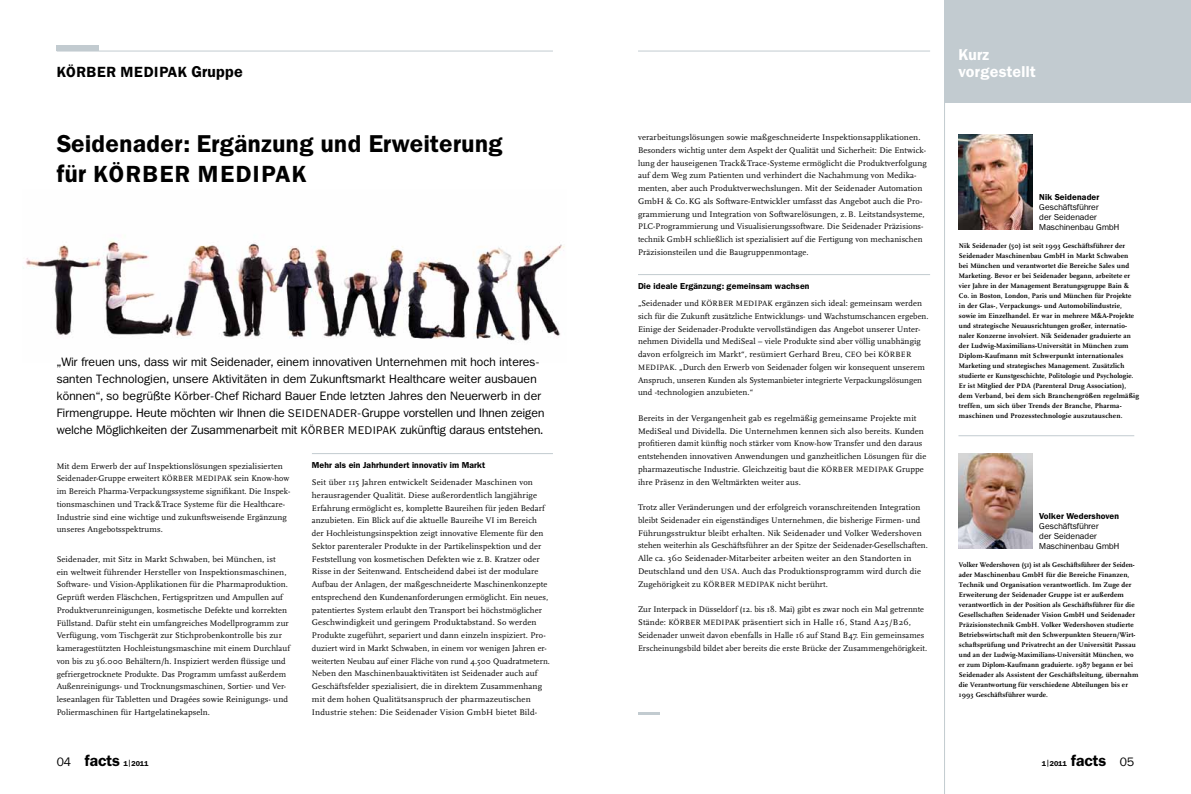
<style>
.page{position:relative;width:1191px;height:794px;background:#fff}
.page>*{position:absolute;margin:0;border:0;box-sizing:border-box;transform-origin:0 0}
.t1{font:600 24px "Franklin ITCBQ";letter-spacing:.02em;color:#000}
.t2{font:600 23px "Franklin ITCBQ";color:#000}
.t3{font:600 15.5px/17px "Franklin ITCBQ";letter-spacing:.02em;color:#fff}
.t4{font:600 15.5px "Franklin ITCBQ";color:#000}
.t5{font:600 14.5px "Franklin ITCBQ";letter-spacing:.04em;color:#000}
.t6{font:12px/17px "Franklin ITCBQ";letter-spacing:.02em;color:#000}
.t7{font:8.5px/12.8px "Scala Pro";letter-spacing:.01em;color:#000}
.t8{font:600 8.5px "Franklin ITCBQ";letter-spacing:.02em;color:#000}
.t9{font:8.5px/10px "Franklin ITCBQ";letter-spacing:.02em;color:#000}
.t10{font:700 7px/10px "Scala Pro";letter-spacing:.02em;color:#000}
.t11{font:600 7px "Franklin ITCBQ";color:#000}
.s1{font-size:15.5px}
.s2{font-size:24px}
.s3{font-size:11px}
.s4{font-size:8px}
.s5{font-weight:400;font-size:12px}
</style>
<div class="page">
<img style="left:23px;top:240px;width:542px;height:102px">
<hr style="left:57px;top:51px;width:496px;height:1px;background:#c2cbd0">
<hr style="left:638px;top:51px;width:292px;height:1px;background:#c2cbd0">
<hr style="left:312px;top:453px;width:241px;height:1px;background:#c2cbd0">
<hr style="left:638px;top:274px;width:292px;height:1px;background:#c2cbd0">
<div style="left:944px;top:0;width:247px;height:102px;background:#c2cbd0"></div>
<img style="left:958px;top:134px;width:74px;height:95px">
<img style="left:958px;top:453px;width:74px;height:96px">
<hr style="left:958px;top:435px;width:176px;height:1px;background:#c2cbd0">
<hr style="left:944px;top:0;width:1px;height:794px;background:#c2cbd0">
<hr style="left:638px;top:711px;width:21px;height:3px;background:#c2cbd0">
<div style="left:57px;top:46px;width:42px;height:5px;background:#c2cbd0"></div>
<h3 class="t5" style="left:57px;top:63px;width:188px">Körber Medipak <span class="s1">Gruppe</span></h3>
<h1 class="t1" style="left:57px;top:131px;width:447px">Seidenader: Ergänzung und Erweiterung</h1>
<h2 class="t2" style="left:57px;top:162px;width:179px"><span class="s2">für</span> KÖRBER MEDIPA</h2>
<h2 class="t2" style="left:292px;top:162px;width:16px">K</h2>
<p class="t6" style="left:57px;top:353px;width:489px">„Wir freuen uns, dass wir mit Seidenader, einem innovativen Unternehmen mit hoch interes&shy;santen Technologien, unsere Aktivitäten in dem Zukunftsmarkt Healthcare weiter ausbauen können“, so begrüßte Körber-Chef Richard Bauer Ende letzten Jahres den Neuerwerb in der Firmengruppe. Heute möchten wir Ihnen die <span class="s3">SEIDENADER</span>-Gruppe vorstellen und Ihnen zeigen welche Möglichkeiten der Zusammenarbeit mit <span class="s3">KÖRBER MEDIPAK</span> zukünftig daraus entstehen.</p>
<p class="t7" style="left:57px;top:459px;width:235px">Mit dem Erwerb der auf Inspektionslösungen spezialisierten Seidenader-Gruppe erweitert <span class="s4">KÖRBER MEDIPAK</span> sein Know-how im Bereich Pharma-Verpackungssysteme signifikant. Die Inspek&shy;tionsmaschinen und Track &amp;Trace Systeme für die Healthcare-Industrie sind eine wichtige und zukunftsweisende Ergänzung unseres Angebotsspektrums.</p>
<p class="t7" style="left:57px;top:552px;width:235px">Seidenader, mit Sitz in Markt Schwaben, bei München, ist<br>ein weltweit führender Hersteller von Inspektionsmaschinen, Software- und Vision-Applikationen für die Pharmaproduktion.<br>Geprüft werden Fläschchen, Fertigspritzen und Ampullen auf Produktverunreinigungen, kosmetische Defekte und korrekten Füllstand. Dafür steht ein umfangreiches Modellprogramm zur Verfügung, vom Tischgerät zur Stichprobenkontrolle bis zur kameragestützten Hochleistungsmaschine mit einem Durchlauf von bis zu 36.000 Behältern/h. Inspiziert werden flüssige und gefriergetrocknete Produkte. Das Programm umfasst außerdem Außenreinigungs- und Trocknungsmaschinen, Sortier- und Ver&shy;leseanlagen für Tabletten und Dragées sowie Reinigungs- und Poliermaschinen für Hartgelatinekapseln.</p>
<p class="t8" style="left:312px;top:460px;width:175px">Mehr als ein Jahrhundert innovativ im Markt</p>
<p class="t7" style="left:312px;top:475px;width:239px">Seit über 115 Jahren entwickelt Seidenader Maschinen von herausragender Qualität. Diese außerordentlich langjährige Erfahrung ermöglicht es, komplette Baureihen für jeden Bedarf anzubieten. Ein Blick auf die aktuelle Baureihe VI im Bereich der Hochleistungsinspektion zeigt innovative Elemente für den Sektor parenteraler Produkte in der Partikelinspektion und der Feststellung von kosmetischen Defekten wie z.B. Kratzer oder Risse in der Seitenwand. Entscheidend dabei ist der modulare Aufbau der Anlagen, der maßgeschneiderte Maschinenkonzepte entsprechend den Kundenanforderungen ermöglicht. Ein neues, patentiertes System erlaubt den Transport bei höchstmöglicher Geschwindigkeit und geringem Produktabstand. So werden Produkte zugeführt, separiert und dann einzeln inspiziert. Pro&shy;duziert wird in Markt Schwaben, in einem vor wenigen Jahren er&shy;weiterten Neubau auf einer Fläche von rund 4.500 Quadratmetern.<br>Neben den Maschinenbauaktivitäten ist Seidenader auch auf Geschäftsfelder spezialisiert, die in direktem Zusammenhang mit dem hohen Qualitätsanspruch der pharmazeutischen Industrie stehen: Die Seidenader Vision GmbH bietet Bild-</p>
<p class="t7" style="left:638px;top:131px;width:290px">verarbeitungslösungen sowie maßgeschneiderte Inspektionsapplikationen.<br>Besonders wichtig unter dem Aspekt der Qualität und Sicherheit: Die Entwick&shy;lung der hauseigenen Track&amp;Trace-Systeme ermöglicht die Produktverfolgung auf dem Weg zum Patienten und verhindert die Nachahmung von Medika&shy;menten, aber auch Produktverwechslungen. Mit der Seidenader Automation GmbH &amp; Co.KG als Software-Entwickler umfasst das Angebot auch die Pro&shy;grammierung und Integration von Softwarelösungen, z.B. Leitstandsysteme, PLC-Programmierung und Visualisierungssoftware. Die Seidenader Präzisions&shy;technik GmbH schließlich ist spezialisiert auf die Fertigung von mechanischen Präzisionsteilen und die Baugruppenmontage.</p>
<p class="t8" style="left:638px;top:281px;width:173px">Die ideale Ergänzung: gemeinsam wachsen</p>
<p class="t7" style="left:638px;top:296px;width:292px">„Seidenader und <span class="s4">KÖRBER MEDIPAK</span> ergänzen sich ideal: gemeinsam werden sich für die Zukunft zusätzliche Entwicklungs- und Wachstumschancen ergeben.<br>Einige der Seidenader-Produkte vervollständigen das Angebot unserer Unter&shy;nehmen Dividella und MediSeal – viele Produkte sind aber völlig unabhängig davon erfolgreich im Markt“, resümiert Gerhard Breu, <span class="s4">CEO</span> bei <span class="s4">KÖRBER MEDIPAK</span>. „Durch den Erwerb von Seidenader folgen wir konsequent unserem Anspruch, unseren Kunden als Systemanbieter integrierte Verpackungslösungen und -technologien anzubieten.“</p>
<p class="t7" style="left:638px;top:411px;width:290px">Bereits in der Vergangenheit gab es regelmäßig gemeinsame Projekte mit MediSeal und Dividella. Die Unternehmen kennen sich also bereits. Kunden profitieren damit künftig noch stärker vom Know-how Transfer und den daraus entstehenden innovativen Anwendungen und ganzheitlichen Lösungen für die pharmazeutische Industrie. Gleichzeitig baut die <span class="s4">KÖRBER MEDIPAK</span> Gruppe ihre Präsenz in den Weltmärkten weiter aus.</p>
<p class="t7" style="left:638px;top:501px;width:291px">Trotz aller Veränderungen und der erfolgreich voranschreitenden Integration bleibt Seidenader ein eigenständiges Unternehmen, die bisherige Firmen- und Führungsstruktur bleibt erhalten. Nik Seidenader und Volker Wedershoven stehen weiterhin als Geschäftsführer an der Spitze der Seidenader-Gesellschaften.<br>Alle ca. 360 Seidenader-Mitarbeiter arbeiten weiter an den Standorten in Deutschland und den <span class="s4">USA</span>. Auch das Produktionsprogramm wird durch die Zugehörigkeit zu <span class="s4">KÖRBER MEDIPAK</span> nicht berührt.</p>
<p class="t7" style="left:638px;top:603px;width:291px">Zur Interpack in Düsseldorf (12. bis 18. Mai) gibt es zwar noch ein Mal getrennte Stände: <span class="s4">KÖRBER MEDIPAK</span> präsentiert sich in Halle 16, Stand A25/B26, Seidenader unweit davon ebenfalls in Halle 16 auf Stand B47. Ein gemeinsames Erscheinungsbild bildet aber bereits die erste Brücke der Zusammengehörigkeit.</p>
<h3 class="t3" style="left:958px;top:46px;width:79px">Kurz vorgestellt</h3>
<p class="t8" style="left:1039px;top:192px;width:62px">Nik Seidenader</p>
<p class="t9" style="left:1039px;top:202px;width:82px">Geschäftsführer<br>der Seidenader<br>Maschinenbau GmbH</p>
<p class="t10" style="left:959px;top:240px;width:181px">Nik Seidenader (50) ist seit 1993 Geschäftsführer der Seidenader Maschinenbau GmbH in Markt Schwaben bei München und verantwortet die Bereiche Sales und Marketing. Bevor er bei Seidenader begann, arbeitete er vier Jahre in der Management Beratungsgruppe Bain &amp; Co. in Boston, London, Paris und München für Projekte in der Glas-, Verpackungs- und Automobilindustrie, sowie im Einzelhandel. Er war in mehrere M&amp;A-Projekte und strategische Neuausrichtungen großer, internatio&shy;naler Konzerne involviert. Nik Seidenader graduierte an der Ludwig-Maximilians-Universität in München zum Diplom-Kaufmann mit Schwerpunkt internationales Marketing und strategisches Management. Zusätzlich studierte er Kunstgeschichte, Politologie und Psychologie.<br>Er ist Mitglied der PDA (Parenteral Drug Association), dem Verband, bei dem sich Branchengrößen regelmäßig treffen, um sich über Trends der Branche, Pharma&shy;maschinen und Prozesstechnologie auszutauschen.</p>
<p class="t8" style="left:1039px;top:511px;width:81px">Volker Wedershoven</p>
<p class="t9" style="left:1039px;top:521px;width:82px">Geschäftsführer<br>der Seidenader<br>Maschinenbau GmbH</p>
<p class="t10" style="left:959px;top:559px;width:181px">Volker Wedershoven (51) ist als Geschäftsführer der Seiden&shy;ader Maschinenbau GmbH für die Bereiche Finanzen, Technik und Organisation verantwortlich. Im Zuge der Erweiterung der Seidenader Gruppe ist er außerdem verantwortlich in der Position als Geschäftsführer für die Gesellschaften Seidenader Vision GmbH und Seidenader Präzisionstechnik GmbH. Volker Wedershoven studierte Betriebswirtschaft mit den Schwerpunkten Steuern/Wirt&shy;schaftsprüfung und Privatrecht an der Universität Passau und an der Ludwig-Maximilians-Universität München, wo er zum Diplom-Kaufmann graduierte. 1987 begann er bei Seidenader als Assistent der Geschäftsleitung, übernahm die Verantwortung für verschiedene Abteilungen bis er 1993 Geschäftsführer wurde.</p>
<p class="t11" style="left:57px;top:759px;width:93px"><span class="s5">04</span> <span class="s1">facts</span> 1 | 2011</p>
<p class="t11" style="left:1041px;top:759px;width:27px">1 | 2011</p>
<h3 class="t4" style="left:1071px;top:751px;width:64px">facts <span class="s5">05</span></h3>
</div>
